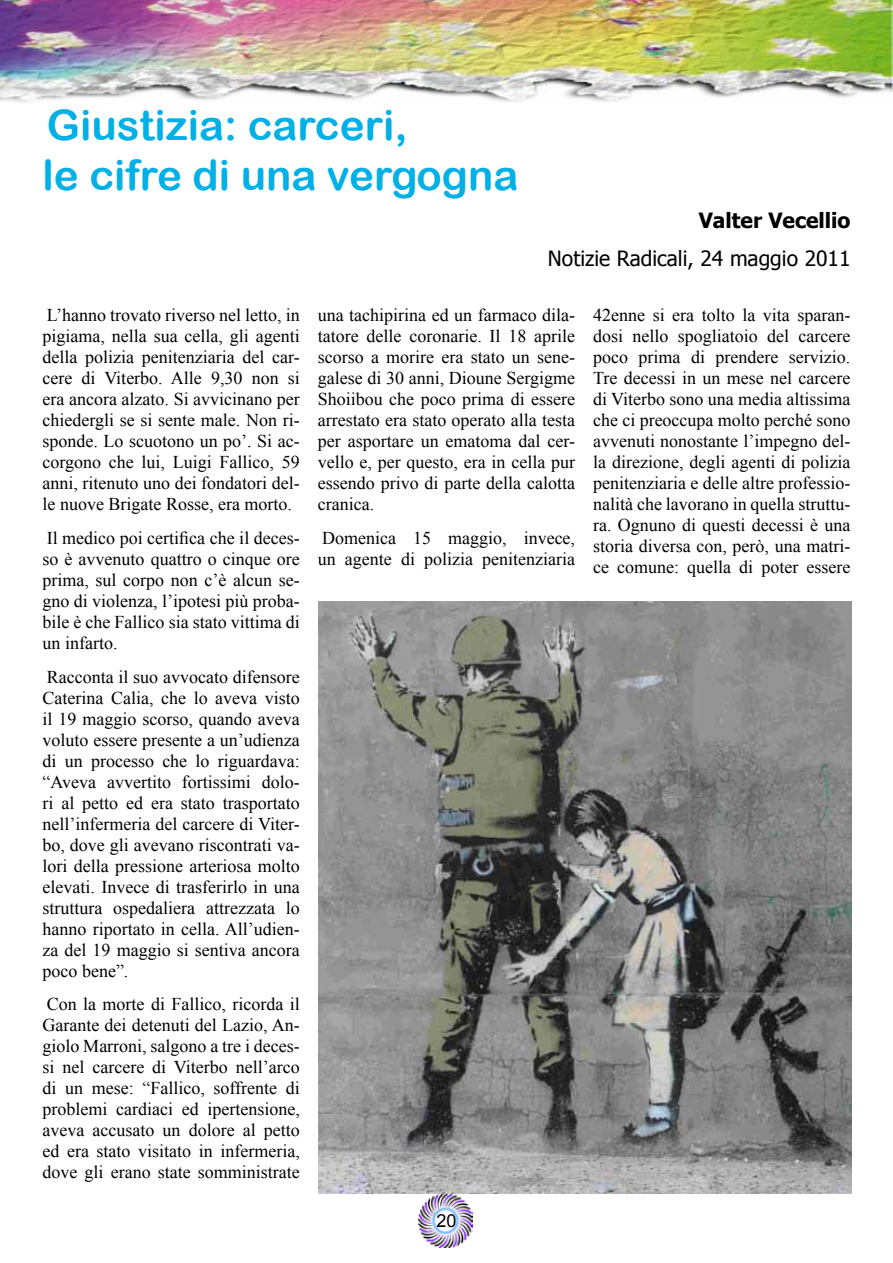
<style>
.page{position:relative;width:893px;height:1263px;background:#fff}
.page>*{position:absolute;margin:0;border:0;box-sizing:border-box;transform-origin:0 0}
.t1{font:42px/50.4px "Arial Rounded MT Bold";color:#00b0e6}
.t2{font:21px "Tahoma";color:#000}
.t3{font:700 21px "Tahoma";color:#000}
.t4{font:18px/21px "Times New Roman";color:#000;text-align:justify}
.t5{font:18px "Arial";color:#000}
</style>
<div class="page">
<img style="left:419px;top:1193px;width:53px;height:54px">
<img style="left:0;top:0;width:893px;height:102px">
<img style="left:318px;top:602px;width:533px;height:591px">
<h1 class="t1" style="left:43px;top:99px;width:477px">Giustizia: carceri,<br>le cifre di una vergogna</h1>
<p class="t3" style="left:699px;top:206px;width:153px">Valter Vecellio</p>
<p class="t2" style="left:548px;top:244px;width:304px">Notizie Radicali, 24 maggio 2011</p>
<p class="t4" style="left:43px;top:304px;width:259px">L’hanno trovato riverso nel letto, in pigiama, nella sua cella, gli agenti della polizia penitenziaria del car&shy;cere di Viterbo. Alle 9,30 non si era ancora alzato. Si avvicinano per chiedergli se si sente male. Non ri&shy;sponde. Lo scuotono un po’. Si ac&shy;corgono che lui, Luigi Fallico, 59 anni, ritenuto uno dei fondatori del&shy;le nuove Brigate Rosse, era morto.</p>
<p class="t4" style="left:43px;top:527px;width:259px">Il medico poi certifica che il deces&shy;so è avvenuto quattro o cinque ore prima, sul corpo non c’è alcun se&shy;gno di violenza, l’ipotesi più proba&shy;bile è che Fallico sia stato vittima di un infarto.</p>
<p class="t4" style="left:43px;top:666px;width:259px">Racconta il suo avvocato difensore Caterina Calia, che lo aveva visto il 19 maggio scorso, quando aveva voluto essere presente a un’udienza di un processo che lo riguardava: “Aveva avvertito fortissimi dolo&shy;ri al petto ed era stato trasportato nell’infermeria del carcere di Viter&shy;bo, dove gli avevano riscontrati va&shy;lori della pressione arteriosa molto elevati. Invece di trasferirlo in una struttura ospedaliera attrezzata lo hanno riportato in cella. All’udien&shy;za del 19 maggio si sentiva ancora poco bene”.</p>
<p class="t4" style="left:43px;top:993px;width:259px">Con la morte di Fallico, ricorda il Garante dei detenuti del Lazio, An&shy;giolo Marroni, salgono a tre i deces&shy;si nel carcere di Viterbo nell’arco di un mese: “Fallico, soffrente di problemi cardiaci ed ipertensione, aveva accusato un dolore al petto ed era stato visitato in infermeria, dove gli erano state somministrate</p>
<p class="t4" style="left:318px;top:304px;width:259px">una tachipirina ed un farmaco dila&shy;tatore delle coronarie. Il 18 aprile scorso a morire era stato un sene&shy;galese di 30 anni, Dioune Sergigme Shoiibou che poco prima di essere arrestato era stato operato alla testa per asportare un ematoma dal cer&shy;vello e, per questo, era in cella pur essendo privo di parte della calotta cranica.</p>
<p class="t4" style="left:318px;top:527px;width:259px">Domenica 15 maggio, invece, un agente di polizia penitenziaria</p>
<p class="t5" style="left:436px;top:1209px;width:22px">20</p>
<p class="t4" style="left:593px;top:304px;width:259px">42enne si era tolto la vita sparan&shy;dosi nello spogliatoio del carcere poco prima di prendere servizio.<br>Tre decessi in un mese nel carcere di Viterbo sono una media altissima che ci preoccupa molto perché sono avvenuti nonostante l’impegno del&shy;la direzione, degli agenti di polizia penitenziaria e delle altre professio&shy;nalità che lavorano in quella struttu&shy;ra. Ognuno di questi decessi è una storia diversa con, però, una matri&shy;ce comune: quella di poter essere</p>
</div>
